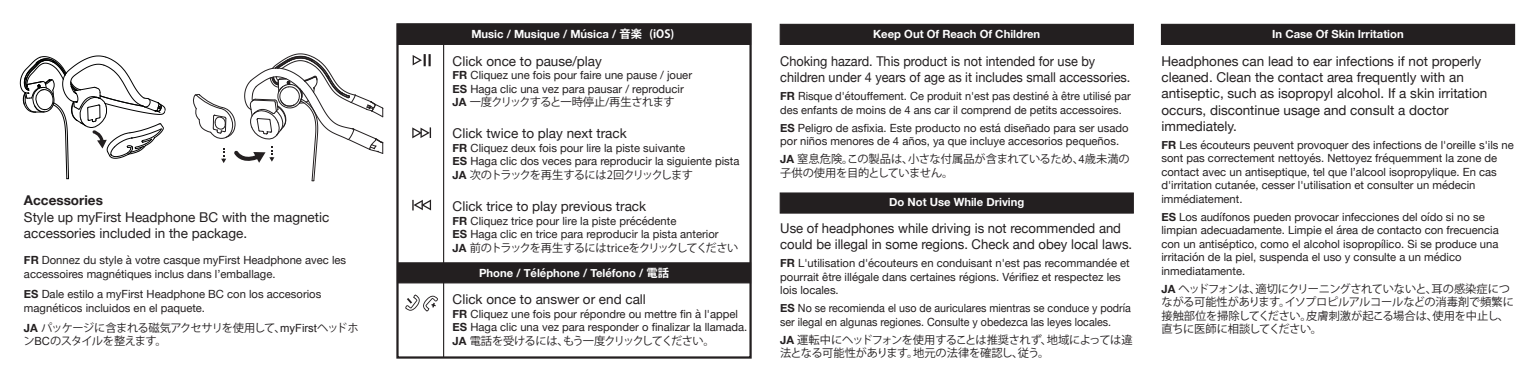
<style>
.page{position:relative;width:1531px;height:383px;background:#fff}
.page>*{position:absolute;margin:0;border:0;box-sizing:border-box;transform-origin:0 0}
.t1{font:13.5px/16.2px "Helvetica Neue";color:#231f20}
.t2{font:13.5px/16.2px "Helvetica Neue";color:#231f20;scale:.94 1}
.t3{font:700 13.5px "Helvetica Neue";color:#231f20}
.t4{font:11.25px/13.5px "Helvetica Neue";color:#231f20}
.t5{font:11.25px/13.5px "Koz Go Pr 6 N";letter-spacing:-.04em;color:#231f20}
.t6{font:700 11.25px "Helvetica Neue";color:#fff}
.t7{font:11.25px/13.5px "Helvetica Neue";color:#231f20;scale:.95 1}
.t8{font:11.25px/13.5px "Koz Go Pr 6 N";letter-spacing:-.02em;color:#231f20}
.t9{font:11.25px/13.5px "Koz Go Pr 6 N";letter-spacing:-.01em;color:#231f20}
.t10{font:11.25px "Koz Go Pr 6 N";letter-spacing:-.07em;color:#231f20}
.t11{font:11.25px "Koz Go Pr 6 N";letter-spacing:-.075em;color:#231f20}
.t12{font:11.25px "Koz Go Pr 6 N";letter-spacing:-.09em;color:#231f20}
.s1{font-weight:700}
.s2{font-family:"Helvetica Neue";font-weight:700}
.s3{font-family:"Arial"}
.s4{font-family:"Koz Go Pr 6 N"}
.s5{font-family:"Helvetica Neue"}
</style>
<div class="page">
<svg style="left:20px;top:55px;width:146px;height:124px"></svg>
<svg style="left:193px;top:53px;width:190px;height:128px"></svg>
<svg style="left:413px;top:54px;width:18px;height:12px"></svg>
<svg style="left:412px;top:127px;width:19px;height:11px"></svg>
<svg style="left:412px;top:199px;width:19px;height:11px"></svg>
<svg style="left:405px;top:294px;width:33px;height:17px"></svg>
<div style="left:396px;top:23px;width:356px;height:335px;border:2px solid #231f20"></div>
<div style="left:397px;top:24px;width:354px;height:21px;background:#231f20"></div>
<div style="left:397px;top:262px;width:354px;height:21px;background:#231f20;border:1px solid #231f20"></div>
<hr style="left:443px;top:44px;width:1px;height:313px;background:#231f20">
<div style="left:780px;top:24px;width:354px;height:21px;background:#231f20"></div>
<div style="left:1161px;top:24px;width:354px;height:21px;background:#231f20"></div>
<div style="left:780px;top:192px;width:354px;height:21px;background:#231f20;border:1px solid #231f20"></div>
<p class="t3" style="left:24px;top:190px;width:80px">Accessories</p>
<p class="t1" style="left:24px;top:209px;width:307px">Style up myFirst Headphone BC with the magnetic accessories included in the package.</p>
<p class="t4" style="left:24px;top:254px;width:324px"><span class="s1">FR</span> Donnez du style à votre casque myFirst Headphone avec les accessoires magnétiques inclus dans l’emballage.</p>
<p class="t4" style="left:24px;top:288px;width:299px"><span class="s1">ES</span> Dale estilo a myFirst Headphone BC con los accesorios magnéticos incluidos en el paquete.</p>
<p class="t5" style="left:23px;top:321px;width:337px"><span class="s2">JA</span> パッケージに含まれる磁気アクセサリを使用して、<span class="s3">myFirst</span>ヘッドホン<span class="s3">BC</span>のスタイルを整えます。</p>
<p class="t6" style="left:471px;top:25px;width:204px">Music / Musique / Música / <span class="s4">音楽 (iOS)</span></p>
<p class="t6" style="left:873px;top:25px;width:169px">Keep Out Of Reach Of Children</p>
<p class="t1" style="left:453px;top:53px;width:151px">Click once to pause/play</p>
<p class="t4" style="left:453px;top:69px;width:241px"><span class="s1">FR</span> Cliquez une fois pour faire une pause / jouer<br><span class="s1">ES</span> Haga clic una vez para pausar / reproducir</p>
<p class="t5" style="left:453px;top:95px;width:224px"><span class="s2">JA</span> 一度クリックすると一時停止<span class="s5">/</span>再生されます</p>
<p class="t1" style="left:453px;top:126px;width:176px">Click twice to play next track</p>
<p class="t4" style="left:453px;top:142px;width:288px"><span class="s1">FR</span> Cliquez deux fois pour lire la piste suivante<br><span class="s1">ES</span> Haga clic dos veces para reproducir la siguiente pista</p>
<p class="t12" style="left:453px;top:168px;width:242px"><span class="s2">JA</span> 次のトラックを再生するには2回クリックします</p>
<p class="t1" style="left:453px;top:199px;width:195px">Click trice to play previous track</p>
<p class="t4" style="left:453px;top:215px;width:267px"><span class="s1">FR</span> Cliquez trice pour lire la piste précédente<br><span class="s1">ES</span> Haga clic en trice para reproducir la pista anterior</p>
<p class="t10" style="left:453px;top:241px;width:287px"><span class="s2">JA</span> 前のトラックを再生するにはtriceをクリックしてください</p>
<p class="t6" style="left:479px;top:264px;width:191px">Phone / Téléphone / Teléfono / <span class="s4">電話</span></p>
<p class="t1" style="left:453px;top:292px;width:195px">Click once to answer or end call</p>
<p class="t4" style="left:453px;top:307px;width:296px"><span class="s1">FR</span> Cliquez une fois pour répondre ou mettre fin à l'appel<br><span class="s1">ES</span> Haga clic una vez para responder o finalizar la llamada.</p>
<p class="t11" style="left:453px;top:334px;width:264px"><span class="s2">JA</span> 電話を受けるには、もう一度クリックしてください。</p>
<p class="t2" style="left:780px;top:54px;width:374px">Choking hazard. This product is not intended for use by children under 4 years of age as it includes small accessories.</p>
<p class="t4" style="left:780px;top:90px;width:352px"><span class="s1">FR</span> Risque d'étouffement. Ce produit n'est pas destiné à être utilisé par des enfants de moins de 4 ans car il comprend de petits accessoires.</p>
<p class="t4" style="left:780px;top:121px;width:350px"><span class="s1">ES</span> Peligro de asfixia. Este producto no está diseñado para ser usado por niños menores de 4 años, ya que incluye accesorios pequeños.</p>
<p class="t9" style="left:780px;top:152px;width:351px"><span class="s2">JA</span> 窒息危険。この製品は、小さな付属品が含まれているため、<span class="s5">4</span>歳未満の子供の使用を目的としていません。</p>
<p class="t6" style="left:889px;top:193px;width:137px">Do Not Use While Driving</p>
<p class="t1" style="left:780px;top:221px;width:353px">Use of headphones while driving is not recommended and could be illegal in some regions. Check and obey local laws.</p>
<p class="t4" style="left:780px;top:257px;width:351px"><span class="s1">FR</span> L'utilisation d'écouteurs en conduisant n'est pas recommandée et pourrait être illégale dans certaines régions. Vérifiez et respectez les lois locales.</p>
<p class="t7" style="left:780px;top:302px;width:371px"><span class="s1">ES</span> No se recomienda el uso de auriculares mientras se conduce y podría ser ilegal en algunas regiones. Consulte y obedezca las leyes locales.</p>
<p class="t5" style="left:780px;top:333px;width:354px"><span class="s2">JA</span> 運転中にヘッドフォンを使用することは推奨されず、地域によっては違法となる可能性があります。地元の法律を確認し、従う。</p>
<p class="t6" style="left:1272px;top:25px;width:133px">In Case Of Skin Irritation</p>
<p class="t1" style="left:1161px;top:54px;width:327px">Headphones can lead to ear infections if not properly cleaned. Clean the contact area frequently with an antiseptic, such as isopropyl alcohol. If a skin irritation occurs, discontinue usage and consult a doctor immediately.</p>
<p class="t4" style="left:1161px;top:139px;width:354px"><span class="s1">FR</span> Les écouteurs peuvent provoquer des infections de l'oreille s'ils ne sont pas correctement nettoyés. Nettoyez fréquemment la zone de contact avec un antiseptique, tel que l’alcool isopropylique. En cas d'irritation cutanée, cesser l'utilisation et consulter un médecin immédiatement.</p>
<p class="t4" style="left:1161px;top:211px;width:339px"><span class="s1">ES</span> Los audífonos pueden provocar infecciones del oído si no se limpian adecuadamente. Limpie el área de contacto con frecuencia con un antiséptico, como el alcohol isopropílico. Si se produce una irritación de la piel, suspenda el uso y consulte a un médico inmediatamente.</p>
<p class="t8" style="left:1161px;top:282px;width:354px"><span class="s2">JA</span> ヘッドフォンは、適切にクリーニングされていないと、耳の感染症につながる可能性があります。イソプロピルアルコールなどの消毒剤で頻繁に接触部位を掃除してください。皮膚刺激が起こる場合は、使用を中止し、直ちに医師に相談してください。</p>
</div>
